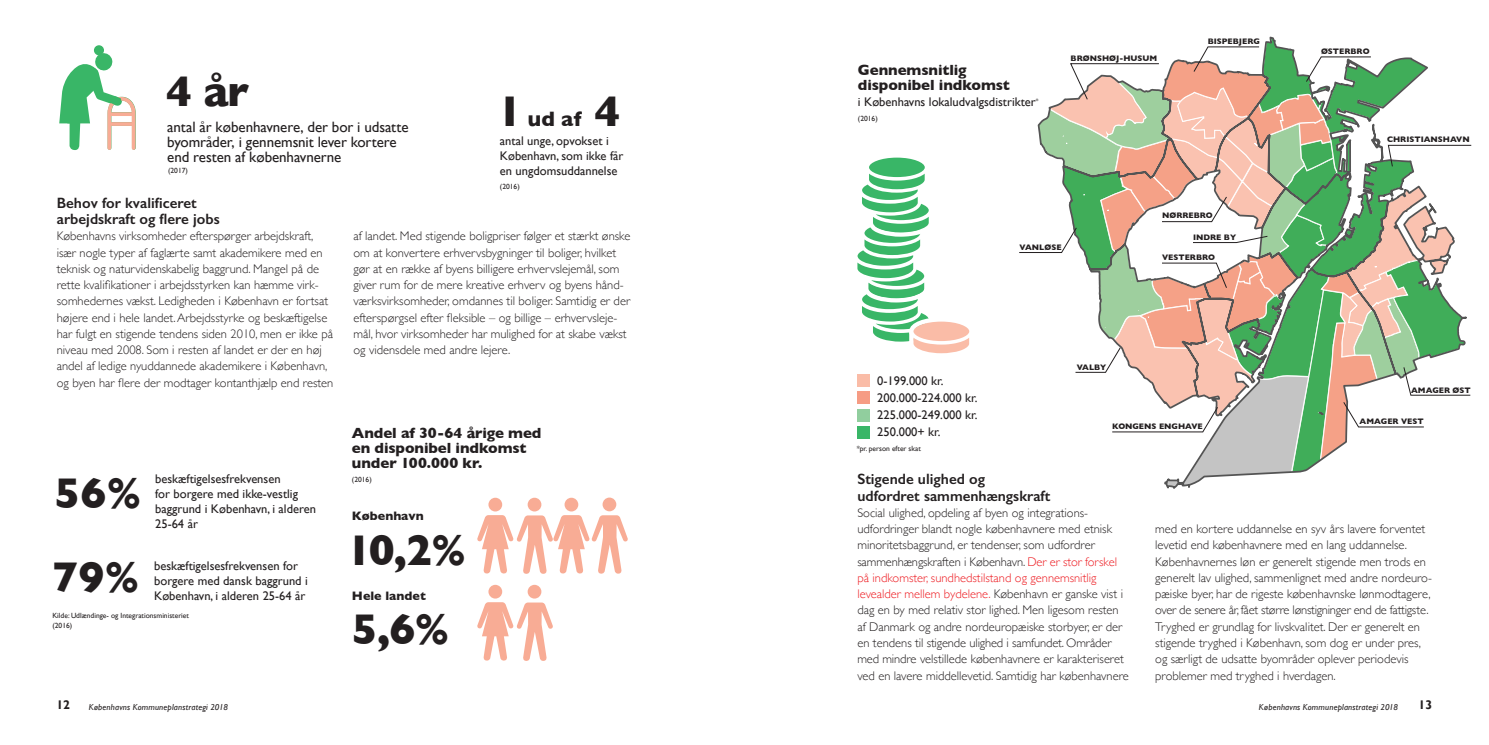
<style>
.page{position:relative;width:1489px;height:745px;background:#fff}
.page>*{position:absolute;margin:0;border:0;box-sizing:border-box;transform-origin:0 0}
.t1{font:700 43.75px "Gill Sans";letter-spacing:-.01em;color:#231f20}
.t2{font:700 21.25px "Gill Sans";color:#231f20}
.t3{font:15px/15px "Gill Sans";letter-spacing:-.01em;color:#231f20}
.t4{font:700 15px/15px "Gill Sans";letter-spacing:-.005em;color:#231f20}
.t5{font:600 15px/16.2px "Gill Sans";color:#231f20}
.t6{font:300 12.5px/16.2px "Gill Sans";color:#231f20}
.t7{font:12.5px/15px "Gill Sans";color:#231f20}
.t8{font:700 12.5px "Gill Sans";color:#231f20}
.t9{font:700 12.5px "Gill Sans";color:#231f20}
.t10{font:italic 8.75px "Gill Sans";letter-spacing:.02em;color:#231f20}
.t11{font:700 8.12px "Gill Sans";color:#231f20}
.t12{font:7.5px/10.4px "Gill Sans";color:#231f20}
.s1{font-size:43.75px}
.s2{color:#ee1d23}
</style>
<div class="page">
<svg style="left:857px;top:157px;width:113px;height:197px"></svg>
<div style="left:856px;top:374px;width:13px;height:12px;background:#fabca7"></div>
<div style="left:856px;top:408px;width:13px;height:13px;background:#91ce9e"></div>
<div style="left:856px;top:391px;width:13px;height:12px;background:#f69c84"></div>
<div style="left:856px;top:425px;width:13px;height:13px;background:#39b667"></div>
<div style="left:488px;top:584px;width:14px;height:14px;background:#f8ac95;border-radius:50%"></div>
<svg style="left:477px;top:602px;width:76px;height:59px"></svg>
<div style="left:527px;top:584px;width:14px;height:14px;background:#f8ac95;border-radius:50%"></div>
<div style="left:488px;top:497px;width:14px;height:14px;background:#f8ac95;border-radius:50%"></div>
<div style="left:564px;top:497px;width:14px;height:14px;background:#f8ac95;border-radius:50%"></div>
<div style="left:527px;top:497px;width:14px;height:14px;background:#f8ac95;border-radius:50%"></div>
<svg style="left:477px;top:515px;width:151px;height:59px"></svg>
<div style="left:602px;top:497px;width:14px;height:14px;background:#f8ac95;border-radius:50%"></div>
<div style="left:94px;top:45px;width:10px;height:10px;background:#39b667;border-radius:50%"></div>
<svg style="left:59px;top:52px;width:77px;height:98px"></svg>
<svg style="left:1019px;top:36px;width:452px;height:453px"></svg>
<h1 class="t1" style="left:166px;top:73px;width:84px">4 år</h1>
<p class="t3" style="left:167px;top:121px;width:243px">antal år københavnere, der bor i udsatte byområder, i gennemsnit lever kortere end resten af københavnerne</p>
<p class="t12" style="left:168px;top:166px;width:21px">(2017)</p>
<h2 class="t2" style="left:496px;top:110px;width:125px"><span class="s1">1</span> ud af <span class="s1">4</span></h2>
<p class="t7" style="left:500px;top:134px;width:125px">antal unge, opvokset i<br>København, som ikke får en ungdomsuddannelse</p>
<p class="t12" style="left:500px;top:181px;width:21px">(2016)</p>
<p class="t4" style="left:857px;top:64px;width:153px">Gennemsnitlig disponibel indkomst</p>
<p class="t7" style="left:857px;top:96px;width:182px">i Københavns lokaludvalgsdistrikter<sup>*</sup></p>
<p class="t12" style="left:857px;top:113px;width:21px">(2016)</p>
<p class="t11" style="left:1070px;top:55px;width:88px">BRØNSHØJ-HUSUM</p>
<p class="t11" style="left:1207px;top:38px;width:54px">BISPEBJERG</p>
<p class="t11" style="left:1320px;top:48px;width:50px">ØSTERBRO</p>
<p class="t11" style="left:1386px;top:136px;width:84px">CHRISTIANSHAVN</p>
<p class="t5" style="left:57px;top:194px;width:164px">Behov for kvalificeret arbejdskraft og flere jobs</p>
<p class="t6" style="left:57px;top:229px;width:278px">Københavns virksomheder efterspørger arbejdskraft, især nogle typer af faglærte samt akademikere med en teknisk og naturvidenskabelig baggrund. Mangel på de rette kvalifikationer i arbejdsstyrken kan hæmme virk&shy;somhedernes vækst. Ledigheden i København er fortsat højere end i hele landet. Arbejdsstyrke og beskæftigelse har fulgt en stigende tendens siden 2010, men er ikke på niveau med 2008. Som i resten af landet er der en høj andel af ledige nyuddannede akademi kere i København, og byen har flere der modtager kontant hjælp end resten</p>
<h1 class="t1" style="left:54px;top:474px;width:89px">56%</h1>
<p class="t7" style="left:155px;top:471px;width:162px">beskæftigelsesfrekvensen<br>for borgere med ikke-vestlig baggrund i København, i alderen<br>25-64 år</p>
<h1 class="t1" style="left:52px;top:558px;width:89px">79%</h1>
<p class="t12" style="left:52px;top:610px;width:138px">Kilde: Udlændinge- og Integrationsministeriet (2016)</p>
<p class="t7" style="left:154px;top:558px;width:155px">beskæftigelsesfrekvensen for borgere med dansk baggrund i<br>København, i alderen 25-64 år</p>
<p class="t6" style="left:353px;top:229px;width:278px">af landet. Med stigende boligpriser følger et stærkt ønske om at konvertere erhvervsbygninger til boliger, hvilket gør at en række af byens billigere erhvervslejemål, som giver rum for de mere kreative erhverv og byens hånd&shy;værksvirksomheder, omdannes til boliger. Samtidig er der efterspørgsel efter fleksible – og billige – erhvervsleje&shy;mål, hvor virksomheder har mulighed for at skabe vækst og vidensdele med andre lejere.</p>
<p class="t11" style="left:1019px;top:244px;width:43px">VANLØSE</p>
<p class="t11" style="left:1076px;top:363px;width:31px">VALBY</p>
<p class="t11" style="left:1161px;top:212px;width:52px">NØRREBRO</p>
<p class="t11" style="left:1192px;top:234px;width:45px">INDRE BY</p>
<p class="t11" style="left:1161px;top:254px;width:55px">VESTERBRO</p>
<p class="t7" style="left:877px;top:373px;width:102px;line-height:16.9px">0-199.000 kr.<br>200.000-224.000 kr.<br>225.000-249.000 kr.</p>
<p class="t11" style="left:1410px;top:386px;width:61px">AMAGER ØST</p>
<p class="t11" style="left:1359px;top:418px;width:66px">AMAGER VEST</p>
<p class="t11" style="left:1112px;top:423px;width:92px">KONGENS ENGHAVE</p>
<p class="t4" style="left:352px;top:426px;width:191px">Andel af 30-64 årige med</p>
<p class="t7" style="left:877px;top:425px;width:65px">250.000+ kr.</p>
<p class="t4" style="left:352px;top:441px;width:176px">en disponibel indkomst under 100.000 kr.</p>
<p class="t12" style="left:352px;top:474px;width:21px">(2016)</p>
<p class="t12" style="left:856px;top:443px;width:66px">*pr. person efter skat</p>
<p class="t5" style="left:857px;top:470px;width:194px">Stigende ulighed og udfordret sammenhængskraft</p>
<p class="t6" style="left:857px;top:505px;width:273px">Social ulighed, opdeling af byen og integrations&shy;udfordringer blandt nogle københavnere med etnisk minoritetsbaggrund, er tendenser, som udfordrer sammenhængskraften i København. <span class="s2">Der er stor forskel på indkomster, sundhedstilstand og gennemsnitlig levealder mellem bydelene.</span> København er ganske vist i dag en by med relativ stor lighed. Men ligesom resten af Danmark og andre nordeuropæiske storbyer, er der en tendens til stigende ulighed i samfundet. Områder med mindre velstillede københavnere er karakteriseret ved en lavere middellevetid. Samtidig har københavnere</p>
<p class="t8" style="left:352px;top:510px;width:73px">København</p>
<h1 class="t1" style="left:346px;top:531px;width:122px">10,2%</h1>
<p class="t6" style="left:1155px;top:521px;width:278px">med en kortere uddannelse en syv års lavere forventet levetid end køben havnere med en lang uddannelse.<br>Københavnernes løn er generelt stigende men trods en generelt lav ulighed, sammenlignet med andre nordeuro&shy;pæiske byer, har de rigeste københavnske lønmodtagere, over de senere år, fået større lønstigninger end de fattigste.<br>Tryghed er grundlag for livskvalitet. Der er generelt en stigende tryghed i København, som dog er under pres, og særligt de udsatte byområder oplever periodevis problemer med tryghed i hverdagen.</p>
<p class="t8" style="left:352px;top:590px;width:75px">Hele landet</p>
<h1 class="t1" style="left:352px;top:610px;width:99px">5,6%</h1>
<p class="t9" style="left:57px;top:696px;width:15px">12</p>
<p class="t10" style="left:89px;top:703px;width:141px">Københavns Kommuneplanstrategi 2018</p>
<p class="t10" style="left:1258px;top:703px;width:141px">Københavns Kommuneplanstrategi 2018</p>
<p class="t9" style="left:1418px;top:696px;width:15px">13</p>
</div>
